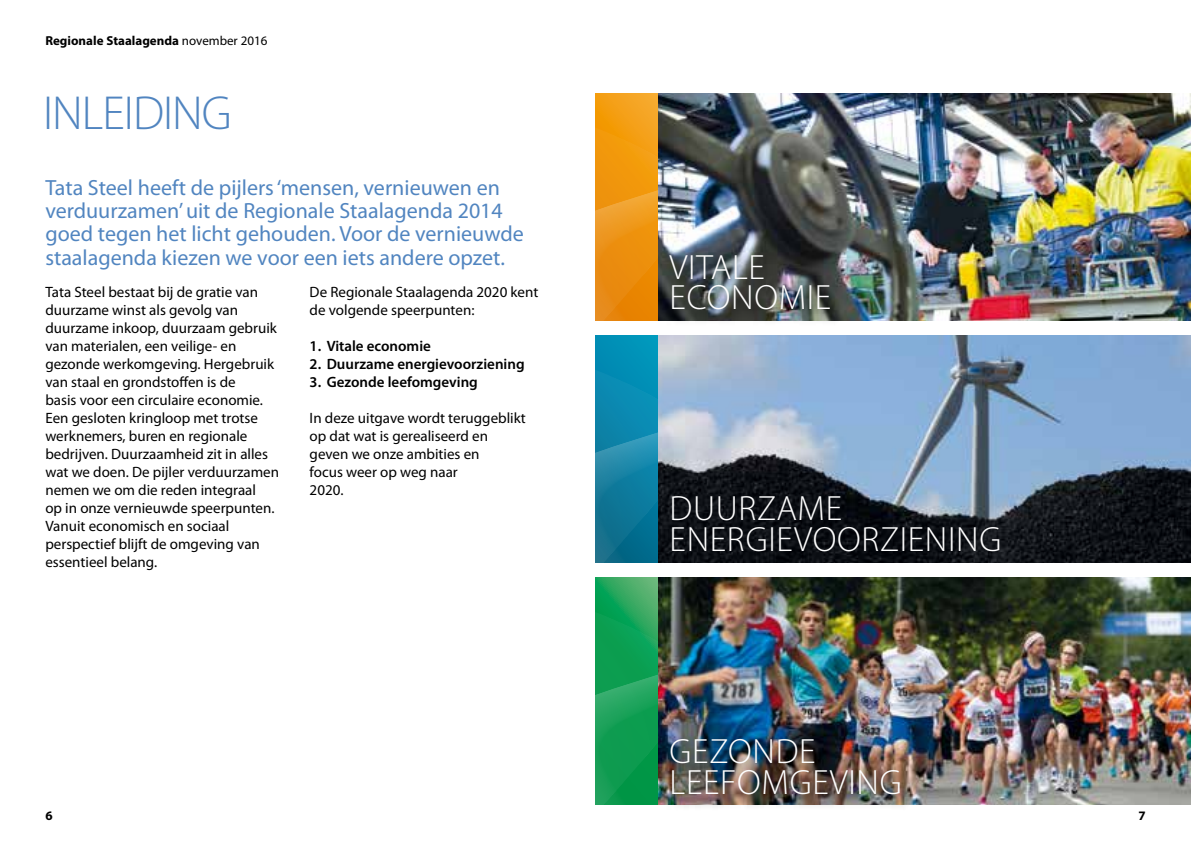
<style>
.page{position:relative;width:1191px;height:842px;background:#fff}
.page>*{position:absolute;margin:0;border:0;box-sizing:border-box;transform-origin:0 0}
.t1{font:300 48px "Myriad Pro";letter-spacing:-.02em;color:#5185c0}
.t2{font:300 35.2px/30.8px "Myriad Pro";letter-spacing:.02em;color:#fff}
.t3{font:22px/23.4px "Myriad Pro";color:#5185c0}
.t4{font:15px/18px "Myriad Pro";color:#000}
.t5{font:600 15px "Myriad Pro";color:#000}
.t6{font:700 13px "Myriad Pro";color:#000}
.s1{font-weight:400}
</style>
<div class="page">
<img style="left:658px;top:93px;width:533px;height:227px">
<svg style="left:595px;top:93px;width:63px;height:227px;background:#ef9512"></svg>
<img style="left:658px;top:336px;width:533px;height:226px">
<img style="left:658px;top:578px;width:533px;height:226px">
<img style="left:663px;top:246px;width:182px;height:75px">
<img style="left:664px;top:730px;width:252px;height:77px">
<svg style="left:595px;top:336px;width:63px;height:226px;background:#0c82a6"></svg>
<svg style="left:595px;top:578px;width:63px;height:226px;background:#16a056"></svg>
<p class="t6" style="left:45px;top:32px;width:224px">Regionale Staalagenda <span class="s1">november 2016</span></p>
<h1 class="t1" style="left:43px;top:87px;width:190px">INLEIDING</h1>
<h3 class="t3" style="left:45px;top:175px;width:480px">Tata Steel heeft de pijlers ‘mensen, vernieuwen en verduurzamen’ uit de Regionale Staalagenda 2014 goed tegen het licht gehouden. Voor de vernieuwde staalagenda kiezen we voor een iets andere opzet.</h3>
<p class="t4" style="left:45px;top:283px;width:235px">Tata Steel bestaat bij de gratie van duurzame winst als gevolg van duurzame inkoop, duurzaam gebruik van materialen, een veilige- en gezonde werkomgeving. Hergebruik van staal en grondstoffen is de<br>basis voor een circulaire economie.<br>Een gesloten kringloop met trotse werknemers, buren en regionale bedrijven. Duurzaamheid zit in alles wat we doen. De pijler verduurzamen nemen we om die reden integraal<br>op in onze vernieuwde speerpunten.<br>Vanuit economisch en sociaal perspectief blijft de omgeving van essentieel belang.</p>
<p class="t4" style="left:310px;top:283px;width:230px">De Regionale Staalagenda 2020 kent de volgende speerpunten:</p>
<p class="t5" style="left:310px;top:337px;width:123px">1. Vitale economie</p>
<p class="t5" style="left:310px;top:355px;width:216px">2. Duurzame energievoorziening</p>
<p class="t5" style="left:310px;top:373px;width:170px">3. Gezonde leefomgeving</p>
<p class="t4" style="left:310px;top:409px;width:218px">In deze uitgave wordt teruggeblikt op dat wat is gerealiseerd en geven we onze ambities en<br>focus weer op weg naar<br>2020.</p>
<h2 class="t2" style="left:669px;top:252px;width:163px">VITALE<br>ECONOMIE</h2>
<h2 class="t2" style="left:669px;top:493px;width:333px">DUURZAME<br>ENERGIEVOORZIENING</h2>
<h2 class="t2" style="left:669px;top:736px;width:234px">GEZONDE<br>LEEFOMGEVING</h2>
<p class="t6" style="left:45px;top:807px;width:9px">6</p>
<p class="t6" style="left:1138px;top:807px;width:9px">7</p>
</div>
